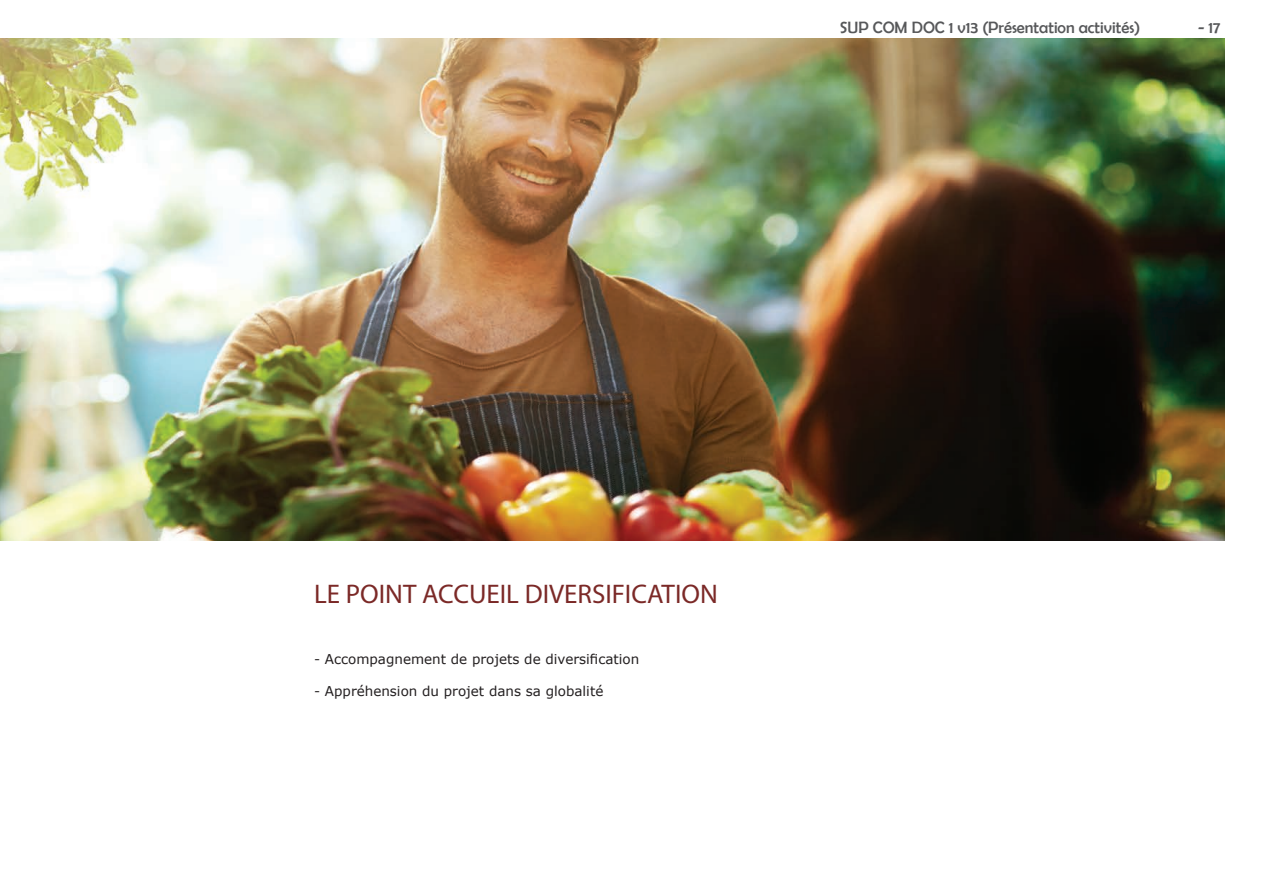
<style>
.page{position:relative;width:1263px;height:893px;background:#fff}
.page>*{position:absolute;margin:0;border:0;box-sizing:border-box;transform-origin:0 0}
.t1{font:27px "Myriad Pro";color:#7b2927}
.t2{font:16.5px "Berlin Sans FB";color:#57585a}
.t3{font:13.5px "Verdana";color:#231f20}
</style>
<div class="page">
<img style="left:0;top:38px;width:1225px;height:502px">
<p class="t2" style="left:840px;top:18px;width:302px">SUP COM DOC 1 v13 (Présentation activités)</p>
<p class="t2" style="left:1198px;top:18px;width:24px">- 17</p>
<p class="t1" style="left:314px;top:577px;width:405px">LE POINT ACCUEIL DIVERSIFICATION</p>
<p class="t3" style="left:314px;top:650px;width:327px">- Accompagnement de projets de diversification</p>
<p class="t3" style="left:314px;top:682px;width:291px">- Appréhension du projet dans sa globalité</p>
</div>
